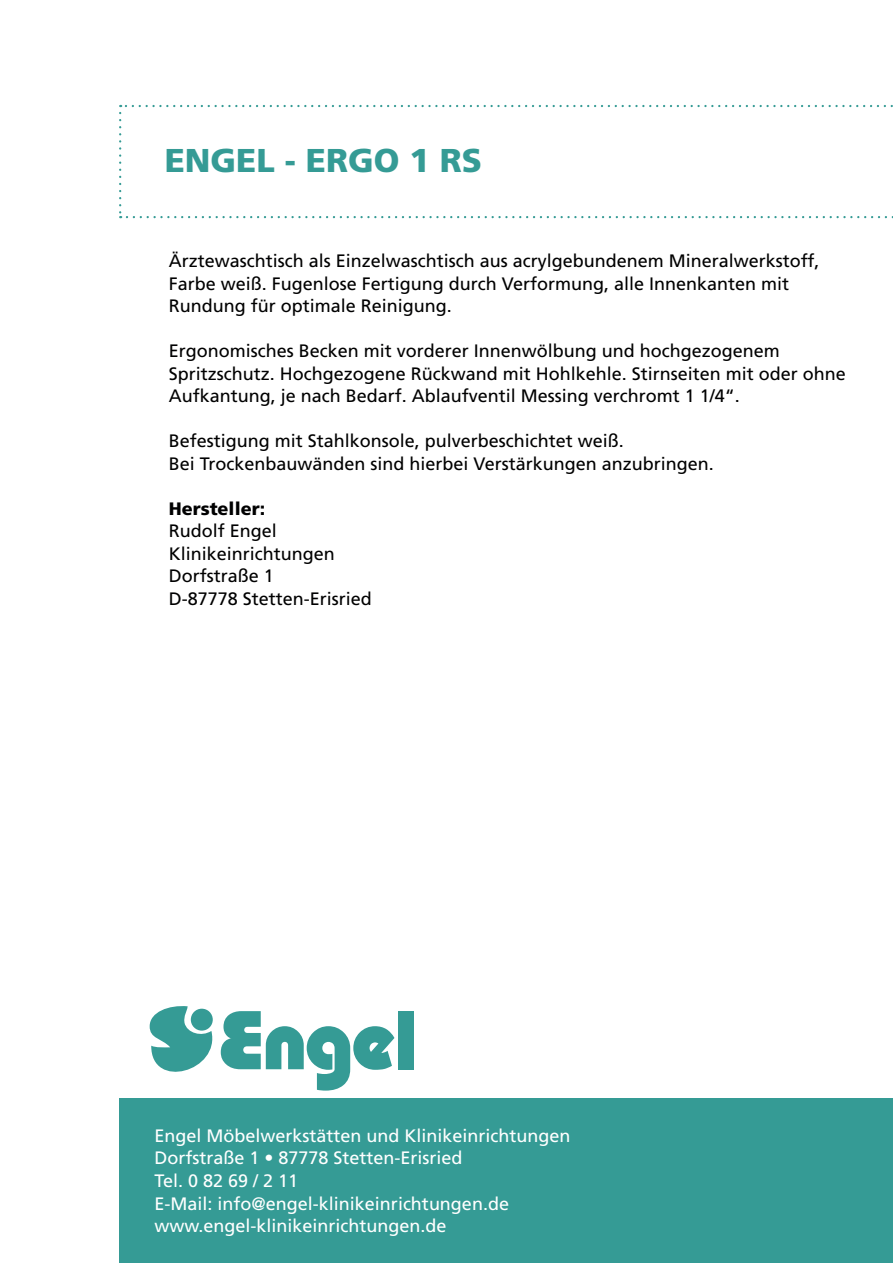
<style>
.page{position:relative;width:893px;height:1263px;background:#fff}
.page>*{position:absolute;margin:0;border:0;box-sizing:border-box;transform-origin:0 0}
.t1{font:900 33px "Frutiger";color:#359b95}
.t2{font:18px/22.5px "Frutiger";color:#000001}
.t3{font:18px/22.5px "Frutiger";color:#fff}
.t4{font:900 18px "Frutiger";color:#000001}
</style>
<div class="page">
<div style="left:119px;top:1099px;width:774px;height:164px;background:#359b95"></div>
<svg style="left:119px;top:113px;width:2px;height:105px"></svg>
<svg style="left:127px;top:216px;width:766px;height:2px"></svg>
<svg style="left:120px;top:105px;width:773px;height:2px"></svg>
<div style="left:398px;top:1011px;width:15px;height:58px;background:#359b95"></div>
<svg style="left:149px;top:1006px;width:245px;height:85px"></svg>
<h1 class="t1" style="left:165px;top:140px;width:319px">ENGEL - ERGO 1 RS</h1>
<p class="t2" style="left:169px;top:250px;width:652px">Ärztewaschtisch als Einzelwaschtisch aus acrylgebundenem Mineralwerkstoff,<br>Farbe weiß. Fugenlose Fertigung durch Verformung, alle Innenkanten mit<br>Rundung für optimale Reinigung.</p>
<p class="t2" style="left:169px;top:340px;width:679px">Ergonomisches Becken mit vorderer Innenwölbung und hochgezogenem<br>Spritzschutz. Hochgezogene Rückwand mit Hohlkehle. Stirnseiten mit oder ohne<br>Aufkantung, je nach Bedarf. Ablaufventil Messing verchromt 1 1/4“.</p>
<p class="t2" style="left:169px;top:430px;width:547px">Befestigung mit Stahlkonsole, pulverbeschichtet weiß.<br>Bei Trockenbauwänden sind hierbei Verstärkungen anzubringen.</p>
<p class="t4" style="left:169px;top:498px;width:98px">Hersteller:</p>
<p class="t2" style="left:169px;top:520px;width:205px">Rudolf Engel<br>Klinikeinrichtungen<br>Dorfstraße 1<br>D-87778 Stetten-Erisried</p>
<p class="t3" style="left:154px;top:1124px;width:418px">Engel Möbelwerkstätten und Klinikeinrichtungen Dorfstraße 1 • 87778 Stetten-Erisried<br>Tel. 0 82 69 / 2 11<br>E-Mail: info@engel-klinikeinrichtungen.de www.engel-klinikeinrichtungen.de</p>
</div>
